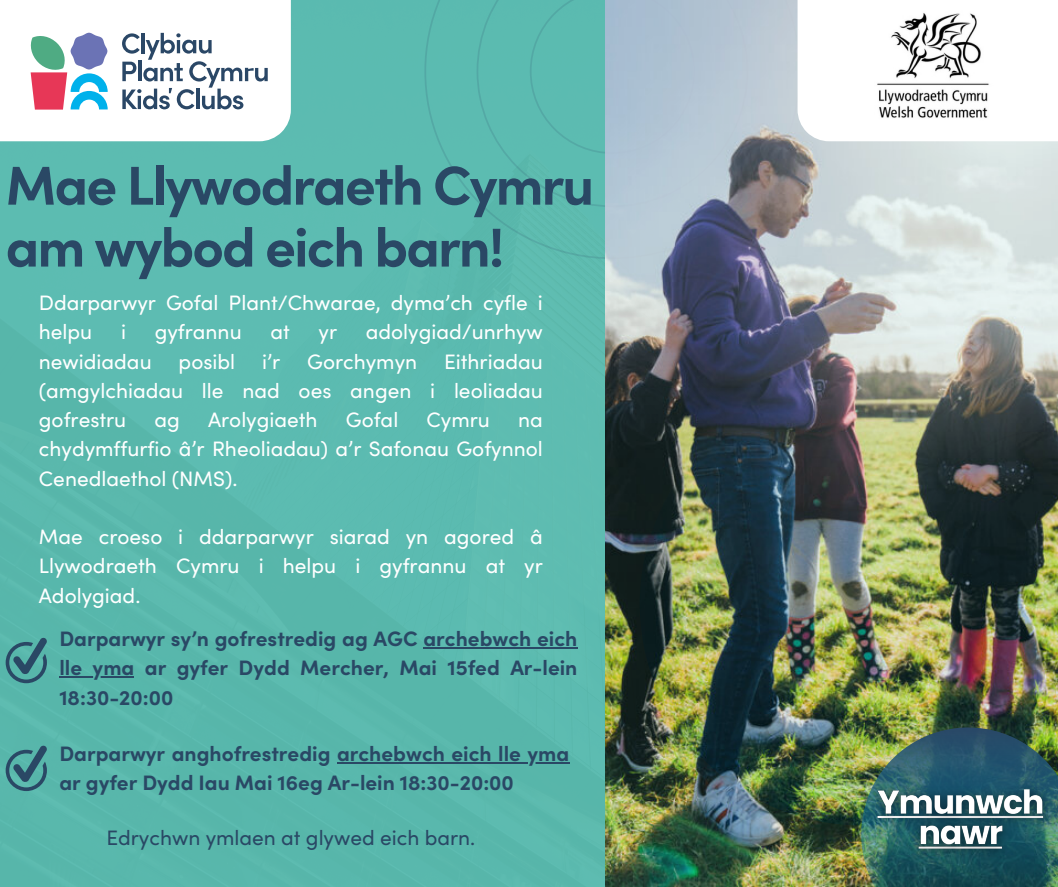
<style>
.page{position:relative;width:1058px;height:887px;background:#fff}
.page>*{position:absolute;margin:0;border:0;box-sizing:border-box;transform-origin:0 0}
.t1{font:700 54.75px/61.8px "Sofia Pro";letter-spacing:-.035em;color:#2a4865}
.t2{font:20.85px/29.2px "Sofia Pro";color:#fff;text-align:justify}
.t3{font:700 20.85px/29.2px "Sofia Pro";color:#2a4865;text-align:justify}
.t4{font:20.85px "Sofia Pro";color:#2a4865}
</style>
<div class="page">
<div style="left:0;top:0;width:605px;height:886px;background:#5bbbb0"></div>
<div style="left:424px;top:0;width:181px;height:259px;background:#5cbbb1"></div>
<div style="left:0;top:0;width:291px;height:141px;background:#fff"></div>
<svg style="left:6px;top:637px;width:41px;height:46px;background:#458b8f"></svg>
<svg style="left:122px;top:33px;width:146px;height:76px"></svg>
<svg style="left:30px;top:33px;width:78px;height:77px"></svg>
<svg style="left:6px;top:745px;width:41px;height:46px;background:#468b8f"></svg>
<img style="left:605px;top:0;width:453px;height:886px">
<img style="left:861px;top:727px;width:197px;height:159px">
<div style="left:797px;top:0;width:261px;height:141px;background:#fff"></div>
<img style="left:877px;top:13px;width:112px;height:105px">
<hr style="left:423px;top:647px;width:154px;height:1px;background:#2a4865">
<hr style="left:59px;top:676px;width:75px;height:1px;background:#2a4865">
<hr style="left:337px;top:762px;width:232px;height:1px;background:#2a4865">
<img style="left:863px;top:775px;width:195px;height:91px">
<h1 class="t1" style="left:6px;top:154px;width:590px">Mae Llywodraeth Cymru am wybod eich barn!</h1>
<p class="t2" style="left:39px;top:288px;width:505px">Ddarparwyr Gofal Plant/Chwarae, dyma’ch cyfle i helpu</p>
<p class="t2" style="left:121px;top:317px;width:6px">i</p>
<p class="t2" style="left:155px;top:317px;width:88px">gyfrannu</p>
<p class="t2" style="left:270px;top:317px;width:21px">at</p>
<p class="t2" style="left:318px;top:317px;width:20px">yr</p>
<p class="t2" style="left:366px;top:317px;width:178px">adolygiad/unrhyw</p>
<p class="t2" style="left:39px;top:346px;width:114px">newidiadau</p>
<p class="t2" style="left:179px;top:346px;width:58px">posibl</p>
<p class="t2" style="left:262px;top:346px;width:20px">i’r</p>
<p class="t2" style="left:307px;top:346px;width:111px">Gorchymyn</p>
<p class="t2" style="left:39px;top:346px;width:505px;text-indent:405px">Eithriadau (amgylchiadau lle nad oes angen i leoliadau gofrestru</p>
<p class="t2" style="left:154px;top:405px;width:27px">ag</p>
<p class="t2" style="left:208px;top:405px;width:111px">Arolygiaeth</p>
<p class="t2" style="left:346px;top:405px;width:54px">Gofal</p>
<p class="t2" style="left:426px;top:405px;width:65px">Cymru</p>
<p class="t2" style="left:39px;top:405px;width:505px;text-indent:479px">na chydymffurfio â’r Rheoliadau) a’r Safonau Gofynnol Cenedlaethol (NMS).</p>
<p class="t2" style="left:39px;top:522px;width:505px">Mae croeso i ddarparwyr siarad yn agored â Llywodraeth Cymru i helpu i gyfrannu at yr Adolygiad.</p>
<p class="t3" style="left:59px;top:623px;width:519px">Darparwyr sy’n gofrestredig ag AGC archebwch eich lle yma ar gyfer Dydd Mercher, Mai 15fed Ar-lein 18:30-20:00</p>
<p class="t3" style="left:59px;top:738px;width:511px">Darparwyr anghofrestredig archebwch eich lle yma ar gyfer Dydd Iau Mai 16eg Ar-lein 18:30-20:00</p>
<p class="t4" style="left:106px;top:823px;width:370px">Edrychwn ymlaen at glywed eich barn.</p>
</div>
